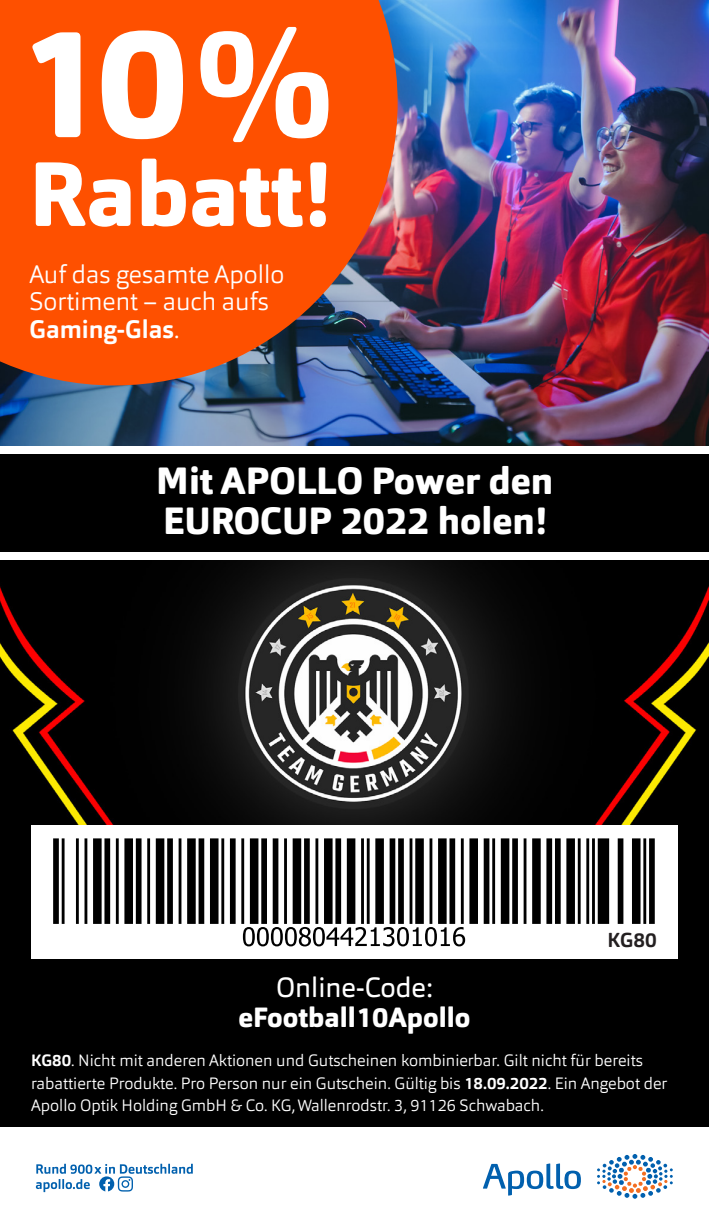
<style>
.page{position:relative;width:709px;height:1229px;background:#fff}
.page>*{position:absolute;margin:0;border:0;box-sizing:border-box;transform-origin:0 0}
.t1{font:800 155px "Orgon";color:#fff}
.t2{font:800 90px "Orgon";color:#fff}
.t3{font:800 37.5px/40px "Orgon";color:#fff}
.t4{font:800 27.5px/30px "Orgon";color:#fff;text-align:center}
.t5{font:300 25px/27.5px "Orgon";color:#fff}
.t6{font:700 20px "Orgon";color:#231f20}
.t7{font:300 16.25px/22.5px "Orgon";color:#fff}
.s1{font-weight:700}
.s2{font-weight:400}
</style>
<div class="page">
<div style="left:0;top:446px;width:709px;height:681px;background:#000"></div>
<svg style="left:483px;top:1163px;width:98px;height:33px"></svg>
<svg style="left:597px;top:1154px;width:75px;height:45px"></svg>
<img style="left:0;top:0;width:709px;height:446px">
<svg style="left:0;top:0;width:397px;height:385px;background:#e9510f"></svg>
<svg style="left:36px;top:1164px;width:157px;height:28px"></svg>
<div style="left:31px;top:824px;width:647px;height:135px;background:#fff"></div>
<svg style="left:61px;top:838px;width:586px;height:109px"></svg>
<div style="left:53px;top:838px;width:6px;height:86px;background:#000"></div>
<hr style="left:84px;top:838px;width:3px;height:86px;background:#000">
<hr style="left:76px;top:838px;width:3px;height:86px;background:#000">
<hr style="left:62px;top:838px;width:3px;height:86px;background:#000">
<div style="left:93px;top:838px;width:9px;height:86px;background:#000"></div>
<div style="left:104px;top:838px;width:6px;height:86px;background:#000"></div>
<hr style="left:116px;top:838px;width:3px;height:86px;background:#000">
<div style="left:124px;top:838px;width:9px;height:86px;background:#000"></div>
<div style="left:136px;top:838px;width:5px;height:86px;background:#000"></div>
<hr style="left:147px;top:838px;width:3px;height:86px;background:#000">
<div style="left:156px;top:838px;width:8px;height:86px;background:#000"></div>
<div style="left:167px;top:838px;width:6px;height:86px;background:#000"></div>
<hr style="left:179px;top:838px;width:2px;height:86px;background:#000">
<div style="left:187px;top:838px;width:9px;height:86px;background:#000"></div>
<div style="left:198px;top:838px;width:6px;height:86px;background:#000"></div>
<div style="left:210px;top:838px;width:8px;height:86px;background:#000"></div>
<hr style="left:221px;top:838px;width:3px;height:86px;background:#000">
<div style="left:230px;top:838px;width:6px;height:86px;background:#000"></div>
<hr style="left:241px;top:838px;width:3px;height:86px;background:#000">
<div style="left:250px;top:838px;width:8px;height:86px;background:#000"></div>
<div style="left:273px;top:838px;width:5px;height:86px;background:#000"></div>
<div style="left:261px;top:838px;width:6px;height:86px;background:#000"></div>
<hr style="left:284px;top:838px;width:3px;height:86px;background:#000">
<div style="left:293px;top:838px;width:8px;height:86px;background:#000"></div>
<div style="left:304px;top:838px;width:6px;height:86px;background:#000"></div>
<hr style="left:315px;top:838px;width:3px;height:86px;background:#000">
<div style="left:324px;top:838px;width:8px;height:86px;background:#000"></div>
<div style="left:335px;top:838px;width:6px;height:86px;background:#000"></div>
<div style="left:347px;top:838px;width:8px;height:86px;background:#000"></div>
<hr style="left:367px;top:838px;width:2px;height:86px;background:#000">
<hr style="left:361px;top:838px;width:3px;height:86px;background:#000">
<div style="left:375px;top:838px;width:9px;height:86px;background:#000"></div>
<div style="left:398px;top:838px;width:6px;height:86px;background:#000"></div>
<div style="left:389px;top:838px;width:6px;height:86px;background:#000"></div>
<hr style="left:409px;top:838px;width:3px;height:86px;background:#000">
<div style="left:415px;top:838px;width:9px;height:86px;background:#000"></div>
<hr style="left:429px;top:838px;width:3px;height:86px;background:#000">
<div style="left:438px;top:838px;width:8px;height:86px;background:#000"></div>
<div style="left:449px;top:838px;width:6px;height:86px;background:#000"></div>
<hr style="left:461px;top:838px;width:3px;height:86px;background:#000">
<div style="left:469px;top:838px;width:9px;height:86px;background:#000"></div>
<div style="left:483px;top:838px;width:6px;height:86px;background:#000"></div>
<hr style="left:492px;top:838px;width:3px;height:86px;background:#000">
<div style="left:501px;top:838px;width:8px;height:86px;background:#000"></div>
<div style="left:512px;top:838px;width:6px;height:86px;background:#000"></div>
<hr style="left:523px;top:838px;width:3px;height:86px;background:#000">
<div style="left:532px;top:838px;width:8px;height:86px;background:#000"></div>
<div style="left:555px;top:838px;width:5px;height:86px;background:#000"></div>
<div style="left:546px;top:838px;width:6px;height:86px;background:#000"></div>
<div style="left:566px;top:838px;width:9px;height:86px;background:#000"></div>
<hr style="left:592px;top:838px;width:3px;height:86px;background:#000">
<hr style="left:586px;top:838px;width:3px;height:86px;background:#000">
<hr style="left:578px;top:838px;width:2px;height:86px;background:#000">
<div style="left:597px;top:838px;width:12px;height:86px;background:#000"></div>
<div style="left:617px;top:838px;width:6px;height:86px;background:#000"></div>
<div style="left:632px;top:838px;width:8px;height:86px;background:#000"></div>
<hr style="left:643px;top:838px;width:3px;height:86px;background:#000">
<div style="left:649px;top:838px;width:5px;height:86px;background:#000"></div>
<svg style="left:243px;top:927px;width:222px;height:19px"></svg>
<img style="left:0;top:560px;width:709px;height:265px">
<div style="left:0;top:446px;width:709px;height:8px;background:#fff"></div>
<div style="left:0;top:553px;width:709px;height:7px;background:#fff"></div>
<p class="t1" style="left:14px;top:-17px;width:320px">10%</p>
<p class="t2" style="left:29px;top:136px;width:303px">Rabatt!</p>
<p class="t5" style="left:29px;top:260px;width:256px">Auf das gesamte Apollo<br>Sortiment – auch aufs<br><span class="s1">Gaming-Glas</span>.</p>
<p class="t3" style="left:156px;top:461px;width:399px">Mit APOLLO Power den<br>EUROCUP 2022 holen!</p>
<p class="t4" style="left:238px;top:973px;width:233px"><span class="s2">Online-Code: </span>eFootball10Apollo</p>
<p class="t6" style="left:607px;top:927px;width:51px">KG80</p>
<p class="t7" style="left:31px;top:1049px;width:637px"><span class="s1">KG80</span>. Nicht mit anderen Aktionen und Gutscheinen kombinierbar. Gilt nicht für bereits rabattierte Produkte. Pro Person nur ein Gutschein. Gültig bis <span class="s1">18.09.2022</span>. Ein Angebot der<br>Apollo Optik Holding GmbH &amp; Co. KG, Wallenrodstr. 3, 91126 Schwabach.</p>
</div>
